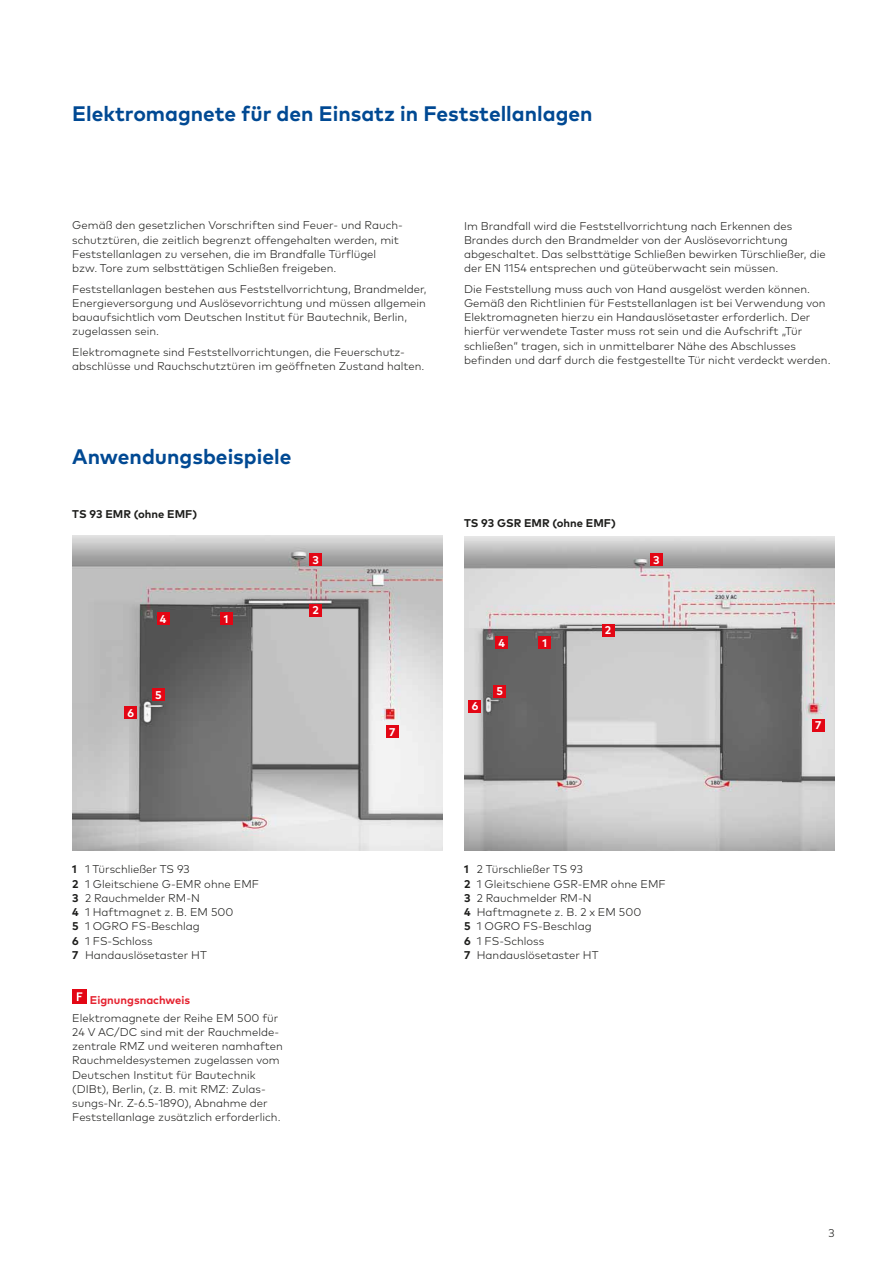
<style>
.page{position:relative;width:893px;height:1263px;background:#fff}
.page>*{position:absolute;margin:0;border:0;box-sizing:border-box;transform-origin:0 0}
.t1{font:700 21px "Mark Pro";color:#004993}
.t2{font:300 11.25px/14.2px "Mark Pro";color:#1d1d1b}
.t3{font:700 11.25px "Mark Pro";color:#1d1d1b}
.t4{font:700 11.25px "Mark Pro";color:#e52330}
.t5{font:700 11.25px "Mark Pro";color:#fff}
.s1{font-weight:700}
</style>
<div class="page">
<img style="left:464px;top:536px;width:370px;height:314px">
<img style="left:72px;top:535px;width:371px;height:315px">
<div style="left:72px;top:989px;width:15px;height:14px;background:#e30614"></div>
<svg style="left:77px;top:992px;width:5px;height:9px"></svg>
<div style="left:538px;top:636px;width:13px;height:13px;background:#e30614"></div>
<div style="left:602px;top:624px;width:12px;height:12px;background:#e30614"></div>
<div style="left:650px;top:554px;width:13px;height:12px;background:#e30614"></div>
<div style="left:495px;top:636px;width:13px;height:13px;background:#e30614"></div>
<div style="left:493px;top:685px;width:13px;height:12px;background:#e30614"></div>
<div style="left:220px;top:612px;width:13px;height:13px;background:#e30614"></div>
<div style="left:309px;top:604px;width:13px;height:12px;background:#e30614"></div>
<div style="left:309px;top:554px;width:13px;height:12px;background:#e30614"></div>
<div style="left:157px;top:612px;width:12px;height:13px;background:#e30614"></div>
<div style="left:152px;top:688px;width:13px;height:13px;background:#e30614"></div>
<div style="left:124px;top:706px;width:13px;height:13px;background:#e30614"></div>
<div style="left:386px;top:725px;width:13px;height:13px;background:#e30614"></div>
<div style="left:812px;top:719px;width:12px;height:13px;background:#e30614"></div>
<div style="left:469px;top:700px;width:12px;height:13px;background:#e30614"></div>
<h1 class="t1" style="left:72px;top:107px;width:522px">Elektromagnete für den Einsatz in Feststellanlagen</h1>
<p class="t2" style="left:72px;top:220px;width:332px">Gemäß den gesetzlichen Vorschriften sind Feuer- und Rauch&shy;schutztüren, die zeitlich begrenzt offengehalten werden, mit Feststellanlagen zu versehen, die im Brand falle Türflügel bzw. Tore zum selbsttätigen Schließen freigeben.</p>
<p class="t2" style="left:72px;top:283px;width:356px">Feststellanlagen bestehen aus Feststellvorrichtung, Brandmelder, Energie versorgung und Auslösevorrichtung und müssen allgemein bauaufsichtlich vom Deutschen Institut für Bautechnik, Berlin, zugelassen sein.</p>
<p class="t2" style="left:72px;top:346px;width:354px">Elektromagnete sind Feststell vorrichtungen, die Feuerschutz&shy;abschlüsse und Rauchschutztüren im geöffneten Zustand halten.</p>
<h1 class="t1" style="left:72px;top:449px;width:221px">Anwendungsbeispiele</h1>
<p class="t3" style="left:72px;top:509px;width:126px">TS 93 EMR (ohne EMF)</p>
<p class="t5" style="left:160px;top:615px;width:8px">4</p>
<p class="t5" style="left:127px;top:709px;width:8px">6</p>
<p class="t5" style="left:155px;top:691px;width:8px">5</p>
<p class="t5" style="left:224px;top:615px;width:6px">1</p>
<p class="t5" style="left:312px;top:556px;width:8px">3</p>
<p class="t5" style="left:313px;top:606px;width:8px">2</p>
<p class="t5" style="left:389px;top:728px;width:8px">7</p>
<p class="t2" style="left:464px;top:220px;width:363px">Im Brandfall wird die Feststellvorrichtung nach Erkennen des Brandes durch den Brandmelder von der Auslösevorrichtung abgeschaltet. Das selbsttätige Schließen bewirken Tür schließer, die der EN 1154 entsprechen und güteüberwacht sein müssen.</p>
<p class="t2" style="left:464px;top:283px;width:368px">Die Feststellung muss auch von Hand ausgelöst werden können.<br>Gemäß den Richt linien für Feststellanlagen ist bei Verwendung von Elektromagneten hierzu ein Handauslösetaster erforderlich. Der hierfür verwendete Taster muss rot sein und die Aufschrift „Tür schließen“ tragen, sich in unmittelbarer Nähe des Abschlusses befinden und darf durch die festgestellte Tür nicht verdeckt werden.</p>
<p class="t3" style="left:464px;top:518px;width:153px">TS 93 GSR EMR (ohne EMF)</p>
<p class="t5" style="left:472px;top:702px;width:8px">6</p>
<p class="t5" style="left:498px;top:639px;width:8px">4</p>
<p class="t5" style="left:496px;top:687px;width:8px">5</p>
<p class="t5" style="left:542px;top:639px;width:6px">1</p>
<p class="t5" style="left:605px;top:626px;width:8px">2</p>
<p class="t5" style="left:653px;top:556px;width:8px">3</p>
<p class="t5" style="left:815px;top:721px;width:8px">7</p>
<p class="t2" style="left:72px;top:864px;width:188px"><span class="s1">1</span> 1 Türschließer TS 93<br><span class="s1">2</span> 1 Gleitschiene G-EMR ohne EMF<br><span class="s1">3</span> 2 Rauchmelder RM-N<br><span class="s1">4</span> 1 Haftmagnet z. B. EM 500<br><span class="s1">5</span> 1 OGRO FS-Beschlag<br><span class="s1">6</span> 1 FS-Schloss<br><span class="s1">7</span> Handauslösetaster HT</p>
<p class="t2" style="left:464px;top:864px;width:203px"><span class="s1">1</span> 2 Türschließer TS 93<br><span class="s1">2</span> 1 Gleitschiene GSR-EMR ohne EMF<br><span class="s1">3</span> 2 Rauchmelder RM-N<br><span class="s1">4</span> Haftmagnete z. B. 2 x EM 500<br><span class="s1">5</span> 1 OGRO FS-Beschlag<br><span class="s1">6</span> 1 FS-Schloss<br><span class="s1">7</span> Handauslösetaster HT</p>
<p class="t4" style="left:90px;top:995px;width:102px">Eignungsnachweis</p>
<p class="t2" style="left:72px;top:1012px;width:212px">Elektromagnete der Reihe EM 500 für 24 V AC/DC sind mit der Rauchmelde&shy;zentrale RMZ und weiteren namhaften Rauchmeldesystemen zugelassen vom Deutschen Institut für Bautechnik (DIBt), Berlin, (z. B. mit RMZ: Zulas&shy;sungs-Nr. Z-6.5-1890), Abnahme der Feststellanlage zusätzlich erforderlich.</p>
<p class="t2" style="left:828px;top:1227px;width:8px">3</p>
</div>
